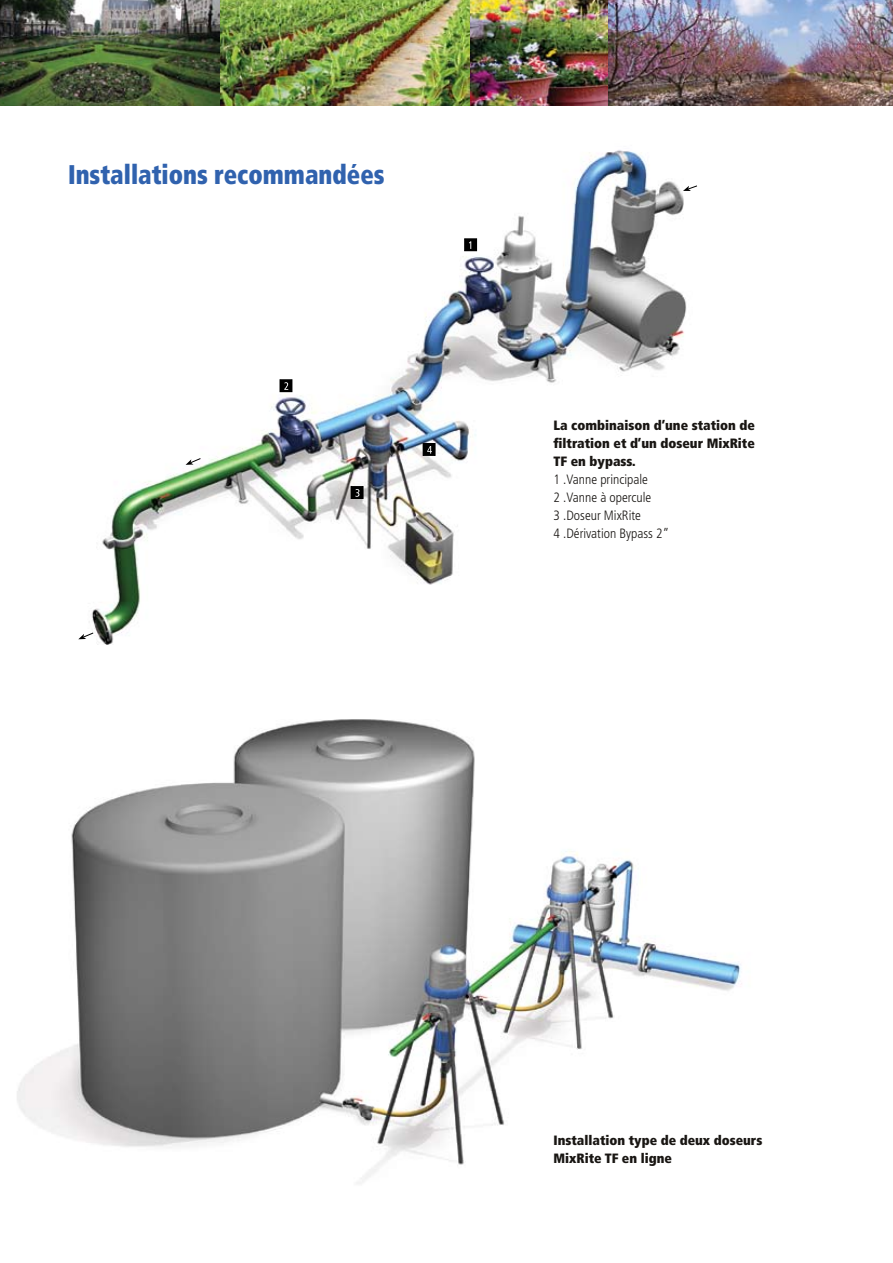
<style>
.page{position:relative;width:893px;height:1263px;background:#fff}
.page>*{position:absolute;margin:0;border:0;box-sizing:border-box;transform-origin:0 0}
.t1{font:900 condensed 27px "Frutiger";color:#3062ae;scale:.9 1}
.t2{font:900 condensed 13.5px/18px "Frutiger";color:#191613;text-align:justify}
.t3{font:300 condensed 13.5px/18px "Frutiger";color:#191613}
</style>
<div class="page">
<img style="left:607px;top:0;width:286px;height:105px">
<img style="left:220px;top:0;width:387px;height:105px">
<img style="left:0;top:0;width:220px;height:105px">
<img style="left:17px;top:719px;width:725px;height:465px">
<img style="left:78px;top:150px;width:609px;height:495px">
<svg style="left:465px;top:239px;width:12px;height:12px"></svg>
<div style="left:464px;top:239px;width:13px;height:12px;border:1px solid #000"></div>
<div style="left:423px;top:443px;width:12px;height:12px;background:#000"></div>
<div style="left:423px;top:443px;width:12px;height:13px;border:1px solid #000"></div>
<svg style="left:427px;top:446px;width:5px;height:8px"></svg>
<div style="left:280px;top:380px;width:12px;height:12px;background:#000"></div>
<svg style="left:284px;top:382px;width:4px;height:8px"></svg>
<div style="left:351px;top:487px;width:12px;height:11px;background:#000"></div>
<div style="left:351px;top:486px;width:12px;height:13px;border:1px solid #000"></div>
<svg style="left:355px;top:489px;width:4px;height:8px"></svg>
<svg style="left:683px;top:185px;width:14px;height:6px"></svg>
<svg style="left:186px;top:457px;width:16px;height:8px"></svg>
<svg style="left:78px;top:632px;width:16px;height:7px"></svg>
<h1 class="t1" style="left:68px;top:158px;width:353px">Installations recommandées</h1>
<p class="t2" style="left:553px;top:416px;width:203px">La combinaison d’une station de filtration et d’un doseur MixRite TF en bypass.</p>
<p class="t3" style="left:553px;top:471px;width:117px">1 .Vanne principale<br>2 .Vanne à opercule<br>3 .Doseur MixRite<br>4 .Dérivation Bypass 2”</p>
<p class="t2" style="left:553px;top:1131px;width:210px">Installation type de deux doseurs<br>MixRite TF en ligne</p>
</div>
